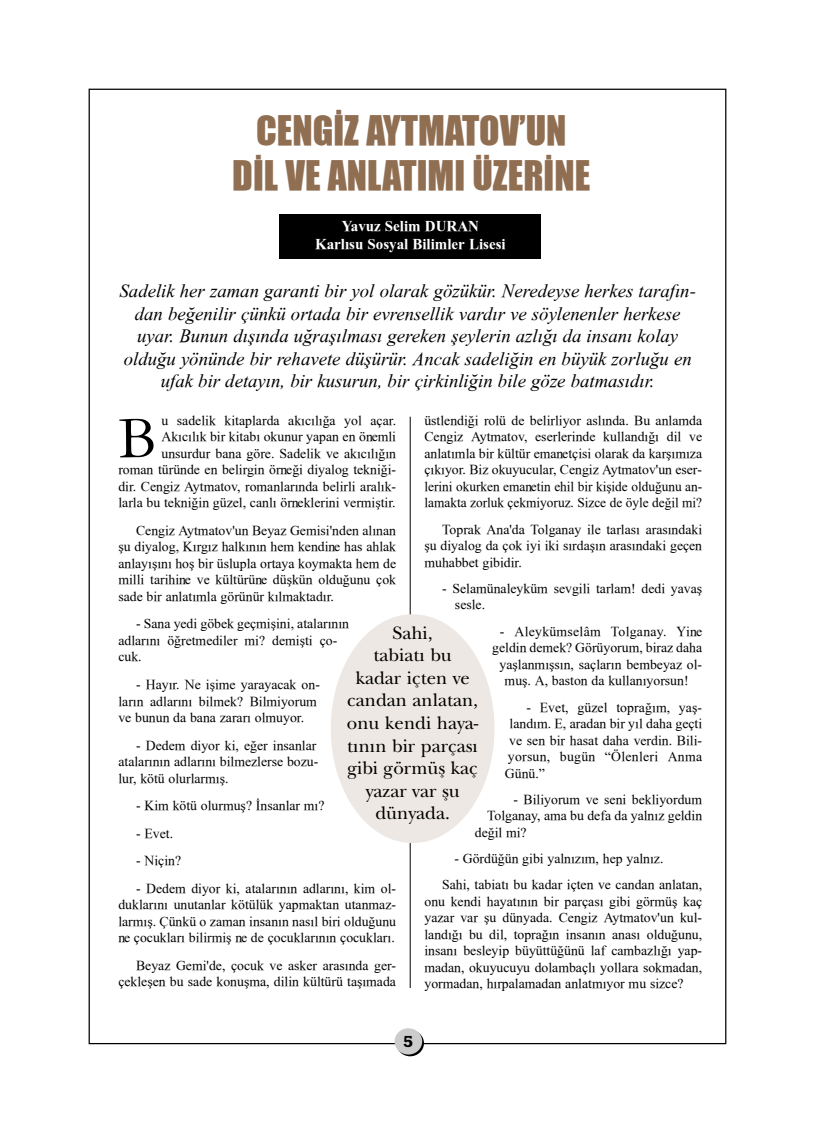
<style>
.page{position:relative;width:815px;height:1124px;background:#fff}
.page>*{position:absolute;margin:0;border:0;box-sizing:border-box;transform-origin:0 0}
.t1{font:60.62px "Garamond";color:#000}
.t2{font:37.5px/45px "TR Impact";color:#906e52;text-align:center}
.t3{font:italic 18.75px/22.5px "TR Times New Roman";color:#000;text-align:center}
.t4{font:18.75px/22.5px "TR Baez";color:#000;text-align:center}
.t5{font:700 16.25px "Rockwell";color:#000;scale:1.15 1}
.t6{font:700 15px/18px "TR Times New Roman";color:#fff;text-align:center}
.t7{font:13.75px/16.5px "TR Times New Roman";color:#000;text-align:justify}
.t8{font:13.75px "TR Times New Roman";letter-spacing:.02em;color:#000}
</style>
<div class="page">
<hr style="left:410px;top:416px;width:1px;height:571px;background:#000">
<div style="left:280px;top:214px;width:261px;height:44px;background:#000"></div>
<svg style="left:396px;top:1029px;width:28px;height:27px"></svg>
<div style="left:395px;top:1028px;width:27px;height:26px;background:#ccc;border-radius:50%"></div>
<div style="left:331px;top:614px;width:164px;height:228px;background:#ede8e3;border-radius:50%"></div>
<h2 class="t2" style="left:232px;top:107px;width:359px">CENGÝZ AYTMATOV’UN<br>DÝL VE ANLATIMI ÜZERÝNE</h2>
<p class="t6" style="left:315px;top:217px;width:192px">Yavuz Selim DURAN<br>Karlýsu Sosyal Bilimler Lisesi</p>
<p class="t3" style="left:120px;top:279px;width:578px">Sadelik her zaman garanti bir yol olarak gözükür. Neredeyse herkes tarafýn&shy;dan beðenilir çünkü ortada bir evrensellik vardýr ve söylenenler herkese uyar. Bunun dýþýnda uðraþýlmasý gereken þeylerin azlýðý da insaný kolay olduðu yönünde bir rehavete düþürür. Ancak sadeliðin en büyük zorluðu en ufak bir detayýn, bir kusurun, bir çirkinliðin bile göze batmasýdýr.</p>
<p class="t7" style="left:118px;top:412px;width:279px;text-align:right">u sadelik kitaplarda akýcýlýða yol açar.<br>Akýcýlýk bir kitabý okunur yapan en önemli unsurdur bana göre. Sadelik ve akýcýlýðýn<br>roman türünde en belirgin örneði diyalog tekniði&shy;dir. Cengiz Aytmatov, romanlarýnda belirli aralýk&shy;larla bu tekniðin güzel, canlý örneklerini vermiþtir.</p>
<p class="t7" style="left:118px;top:522px;width:279px;text-indent:18px">Cengiz Aytmatov'un Beyaz Gemisi'nden alýnan þu diyalog, Kýrgýz halkýnýn hem kendine has ahlak anlayýþýný hoþ bir üslupla ortaya koymakta hem de milli tarihine ve kültürüne düþkün olduðunu çok sade bir anlatýmla görünür kýlmaktadýr.</p>
<p class="t7" style="left:118px;top:615px;width:232px;text-align:left;text-indent:18px">- Sana yedi göbek geçmiþini, atalarýnýn adlarýný öðretmediler mi? demiþti ço&shy;cuk.</p>
<p class="t7" style="left:118px;top:676px;width:203px;text-align:left;text-indent:18px">- Hayýr. Ne iþime yarayacak on&shy;larýn adlarýný bilmek? Bilmiyorum ve bunun da bana zararý olmuyor.</p>
<p class="t7" style="left:118px;top:736px;width:201px;text-align:left;text-indent:18px">- Dedem diyor ki, eðer insanlar atalarýnýn adlarýný bilmezlerse bozu&shy;lur, kötü olurlarmýþ.</p>
<p class="t7" style="left:136px;top:797px;width:190px">- Kim kötü olurmuþ? Ýnsanlar mý?</p>
<p class="t7" style="left:136px;top:824px;width:38px">- Evet.</p>
<p class="t7" style="left:136px;top:852px;width:47px">- Niçin?</p>
<p class="t7" style="left:118px;top:879px;width:279px;text-indent:18px">- Dedem diyor ki, atalarýnýn adlarýný, kim ol&shy;duklarýný unutanlar kötülük yapmaktan utanmaz&shy;larmýþ. Çünkü o zaman insanýn nasýl biri olduðunu ne çocuklarý bilirmiþ ne de çocuklarýnýn çocuklarý.</p>
<p class="t7" style="left:118px;top:956px;width:279px;text-align:right">Beyaz Gemi'de, çocuk ve asker arasýnda ger&shy;çekleþen bu sade konuþma, dilin kültürü taþýmada</p>
<p class="t7" style="left:424px;top:412px;width:279px">üstlendiði rolü de belirliyor aslýnda. Bu anlamda Cengiz Aytmatov, eserlerinde kullandýðý dil ve anlatýmla bir kültür emanetçisi olarak da karþýmýza çýkýyor. Biz okuyucular, Cengiz Aytmatov'un eser&shy;lerini okurken emanetin ehil bir kiþide olduðunu an&shy;lamakta zorluk çekmiyoruz. Sizce de öyle deðil mi?</p>
<p class="t7" style="left:424px;top:520px;width:279px;text-indent:18px">Toprak Ana'da Tolganay ile tarlasý arasýndaki þu diyalog da çok iyi iki sýrdaþýn arasýndaki geçen muhabbet gibidir.</p>
<p class="t7" style="left:455px;top:580px;width:249px;text-indent:-13px">- Selamünaleyküm sevgili tarlam! dedi yavaþ sesle.</p>
<p class="t7" style="left:492px;top:622px;width:211px;text-align:center">- Aleykümselâm Tolganay. Yine geldin demek? Görüyorum, biraz daha yaþlanmýþsýn, saçlarýn bembeyaz ol&shy;muþ. A, baston da kullanýyorsun!</p>
<p class="t7" style="left:526px;top:698px;width:177px">- Evet, güzel topraðým, yaþ-</p>
<p class="t7" style="left:510px;top:715px;width:194px">landým. E, aradan bir yýl daha geçti</p>
<p class="t7" style="left:509px;top:731px;width:195px">ve sen bir hasat daha verdin. Bili-</p>
<p class="t8" style="left:508px;top:748px;width:196px">yorsun, bugün “Ölenleri Anma</p>
<p class="t7" style="left:505px;top:764px;width:42px">Günü.”</p>
<p class="t7" style="left:514px;top:790px;width:190px">- Biliyorum ve seni bekliyordum</p>
<p class="t7" style="left:487px;top:807px;width:217px">Tolganay, ama bu defa da yalnýz geldin</p>
<p class="t7" style="left:475px;top:823px;width:53px">deðil mi?</p>
<p class="t7" style="left:442px;top:845px;width:261px;line-height:26.2px;text-indent:12px">- Gördüðün gibi yalnýzým, hep yalnýz.<br>Sahi, tabiatý bu kadar içten ve candan anlatan,</p>
<p class="t7" style="left:424px;top:892px;width:279px">onu kendi hayatýnýn bir parçasý gibi görmüþ kaç yazar var þu dünyada. Cengiz Aytmatov'un kul&shy;landýðý bu dil, topraðýn insanýn anasý olduðunu, insaný besleyip büyüttüðünü laf cambazlýðý yap&shy;madan, okuyucuyu dolambaçlý yollara sokmadan, yormadan, hýrpalamadan anlatmýyor mu sizce?</p>
<h1 class="t1" style="left:118px;top:405px;width:39px">B</h1>
<h3 class="t4" style="left:347px;top:621px;width:133px">Sahi,<br>tabiatý bu<br>kadar içten ve candan anlatan, onu kendi haya&shy;týnýn bir parçasý gibi görmüþ kaç yazar var þu dünyada.</h3>
<p class="t5" style="left:403px;top:1031px;width:10px">5</p>
</div>
